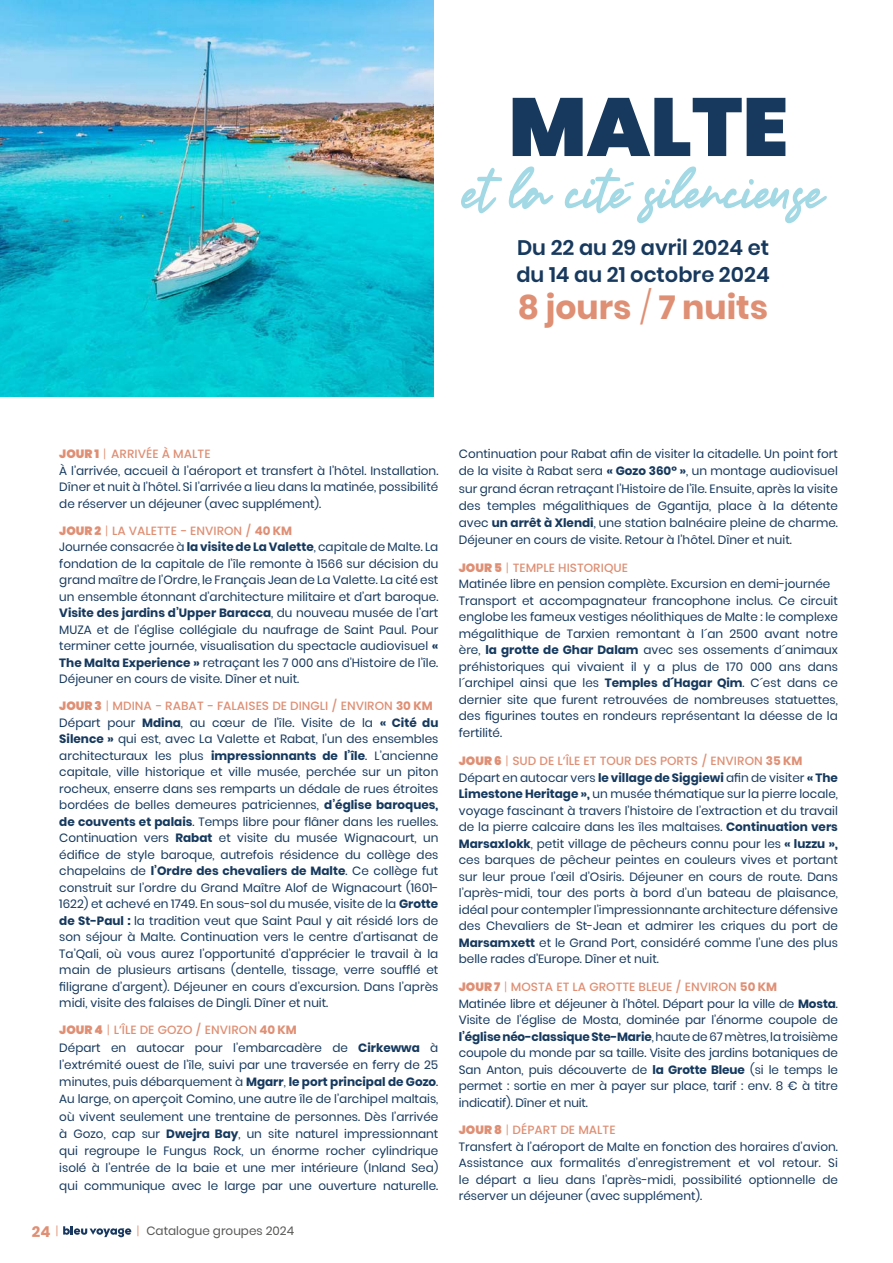
<style>
.page{position:relative;width:893px;height:1263px;background:#fff}
.page>*{position:absolute;margin:0;border:0;box-sizing:border-box;transform-origin:0 0}
.t1{font:85.95px "Bolognaise";color:#a3d8e5;scale:.8 1}
.t2{font:900 82.2px "Poppins";color:#18395e}
.t3{font:700 33px "Poppins";color:#df8f74}
.t4{font:600 21px/27px "Poppins";color:#18395e}
.t5{font:700 15px "Poppins";color:#df8f74}
.t6{font:12px/16.5px "Poppins";color:#16395e}
.t7{font:12px "Poppins";color:#575756}
.s1{font-weight:300}
.s2{font-weight:900;color:#df8f74}
.s3{font-weight:300;color:#df8f74}
.s4{font-weight:500;color:#df8f74}
.s5{font-weight:700;color:#df8f74}
.s6{font-weight:700}
.s7{font-weight:300;font-size:12px}
</style>
<div class="page">
<svg style="left:63px;top:1226px;width:68px;height:11px"></svg>
<img style="left:0;top:0;width:433px;height:396px">
<svg style="left:624px;top:182px;width:10px;height:5px"></svg>
<h2 class="t2" style="left:509px;top:80px;width:281px">MALTE</h2>
<h1 class="t1" style="left:464px;top:161px;width:452px">et la cite silencieuse</h1>
<h3 class="t4" style="left:516px;top:234px;width:255px">Du 22 au 29 avril 2024 et du 14 au 21 octobre 2024</h3>
<h3 class="t3" style="left:518px;top:289px;width:252px">8 jours <span class="s1">/</span> 7 nuits</h3>
<p class="t6" style="left:59px;top:446px;width:381px"><span class="s2">JOUR 1</span> <span class="s3">|</span> <span class="s4">ARRIVÉE À MALTE<br></span>À l’arrivée, accueil à l’aéroport et transfert à l’hôtel. Installation.<br>Dîner et nuit à l’hôtel. Si l’arrivée a lieu dans la matinée, possibilité de réserver un déjeuner (avec supplément).</p>
<p class="t6" style="left:59px;top:522px;width:381px"><span class="s2">JOUR 2</span> <span class="s3">|</span> <span class="s4">LA VALETTE - ENVIRON /</span> <span class="s5">40 KM<br></span>Journée consacrée à <span class="s6">la visite de La Valette</span>, capitale de Malte. La fondation de la capitale de l’île remonte à 1566 sur décision du grand maître de l’Ordre, le Français Jean de La Valette. La cité est un ensemble étonnant d’architecture militaire et d’art baroque.<br><span class="s6">Visite des jardins d’Upper Baracca</span>, du nouveau musée de l’art MUZA et de l’église collégiale du naufrage de Saint Paul. Pour terminer cette journée, visualisation du spectacle audiovisuel <span class="s6">« The Malta Experience »</span> retraçant les 7 000 ans d’Histoire de l’île.<br>Déjeuner en cours de visite. Dîner et nuit.</p>
<p class="t6" style="left:59px;top:698px;width:381px"><span class="s2">JOUR 3</span> <span class="s3">|</span> <span class="s4">MDINA - RABAT - FALAISES DE DINGLI / ENVIRON</span> <span class="s5">30 KM </span>Départ pour <span class="s6">Mdina</span>, au cœur de l’île. Visite de la <span class="s6">« Cité du Silence »</span> qui est, avec La Valette et Rabat, l’un des ensembles architecturaux les plus <span class="s6">impressionnants de l’île</span>. L’ancienne capitale, ville historique et ville musée, perchée sur un piton rocheux, enserre dans ses remparts un dédale de rues étroites bordées de belles demeures patriciennes, <span class="s6">d’église baroques, de couvents et palais</span>. Temps libre pour flâner dans les ruelles.<br>Continuation vers <span class="s6">Rabat</span> et visite du musée Wignacourt, un édifice de style baroque, autrefois résidence du collège des chapelains de <span class="s6">l’Ordre des chevaliers de Malte</span>. Ce collège fut construit sur l’ordre du Grand Maître Alof de Wignacourt (1601- 1622) et achevé en 1749. En sous-sol du musée, visite de la <span class="s6">Grotte de St-Paul :</span> la tradition veut que Saint Paul y ait résidé lors de son séjour à Malte. Continuation vers le centre d’artisanat de Ta’Qali, où vous aurez l’opportunité d’apprécier le travail à la main de plusieurs artisans (dentelle, tissage, verre soufflé et filigrane d’argent). Déjeuner en cours d’excursion. Dans l’après midi, visite des falaises de Dingli. Dîner et nuit.</p>
<p class="t6" style="left:59px;top:1021px;width:381px;line-height:17.2px"><span class="s2">JOUR 4</span> <span class="s3">|</span> <span class="s4">L’ÎLE DE GOZO / ENVIRON</span> <span class="s5">40 KM<br></span>Départ en autocar pour l’embarcadère de <span class="s6">Cirkewwa</span> à l’extrémité ouest de l’île, suivi par une traversée en ferry de 25 minutes, puis débarquement à <span class="s6">Mgarr</span>, <span class="s6">le port principal de Gozo</span>.<br>Au large, on aperçoit Comino, une autre île de l’archipel maltais, où vivent seulement une trentaine de personnes. Dès l’arrivée à Gozo, cap sur <span class="s6">Dwejra Bay</span>, un site naturel impressionnant qui regroupe le Fungus Rock, un énorme rocher cylindrique isolé à l’entrée de la baie et une mer intérieure (Inland Sea) qui communique avec le large par une ouverture naturelle.</p>
<p class="t5" style="left:32px;top:1223px;width:28px">24 <span class="s7">|</span></p>
<p class="t7" style="left:137px;top:1224px;width:159px"><span class="s3">|</span> Catalogue groupes 2024</p>
<p class="t6" style="left:459px;top:445px;width:381px;line-height:17.2px;text-align:justify">Continuation pour Rabat afin de visiter la citadelle. Un point fort de la visite à Rabat sera <span class="s6">« Gozo 360° »</span>, un montage audiovisuel sur grand écran retraçant l’Histoire de l’île. Ensuite, après la visite des temples mégalithiques de Ggantija, place à la détente avec <span class="s6">un arrêt à Xlendi</span>, une station balnéaire pleine de charme.<br>Déjeuner en cours de visite. Retour à l’hôtel. Dîner et nuit.</p>
<p class="t6" style="left:459px;top:559px;width:381px"><span class="s2">JOUR 5</span> <span class="s3">|</span> <span class="s4">TEMPLE HISTORIQUE<br></span>Matinée libre en pension complète. Excursion en demi-journée Transport et accompagnateur francophone inclus. Ce circuit englobe les fameux vestiges néolithiques de Malte : le complexe mégalithique de Tarxien remontant à l´an 2500 avant notre ère, <span class="s6">la grotte de Ghar Dalam</span> avec ses ossements d´animaux préhistoriques qui vivaient il y a plus de 170 000 ans dans l´archipel ainsi que les <span class="s6">Temples d´Hagar Qim</span>. C´est dans ce dernier site que furent retrouvées de nombreuses statuettes, des figurines toutes en rondeurs représentant la déesse de la fertilité.</p>
<p class="t6" style="left:459px;top:753px;width:381px"><span class="s2">JOUR 6</span> <span class="s3">|</span> <span class="s4">SUD DE L’ÎLE ET TOUR DES PORTS / ENVIRON</span> <span class="s5">35 KM </span>Départ en autocar vers <span class="s6">le village de Siggiewi</span> afin de visiter <span class="s6">« The Limestone Heritage »,</span> un musée thématique sur la pierre locale, voyage fascinant à travers l’histoire de l’extraction et du travail de la pierre calcaire dans les îles maltaises. <span class="s6">Continuation vers Marsaxlokk</span>, petit village de pêcheurs connu pour les <span class="s6">« luzzu », </span>ces barques de pêcheur peintes en couleurs vives et portant sur leur proue l’œil d’Osiris. Déjeuner en cours de route. Dans l’après-midi, tour des ports à bord d’un bateau de plaisance, idéal pour contempler l’impressionnante architecture défensive des Chevaliers de St-Jean et admirer les criques du port de <span class="s6">Marsamxett</span> et le Grand Port, considéré comme l’une des plus belle rades d’Europe. Dîner et nuit.</p>
<p class="t6" style="left:459px;top:979px;width:381px"><span class="s2">JOUR 7</span> <span class="s3">|</span> <span class="s4">MOSTA ET LA GROTTE BLEUE / ENVIRON</span> <span class="s5">50 KM<br></span>Matinée libre et déjeuner à l’hôtel. Départ pour la ville de <span class="s6">Mosta</span>.<br>Visite de l’église de Mosta, dominée par l’énorme coupole de <span class="s6">l’église néo-classique Ste-Marie</span>, haute de 67 mètres, la troisième coupole du monde par sa taille. Visite des jardins botaniques de San Anton, puis découverte de <span class="s6">la Grotte Bleue</span> (si le temps le permet : sortie en mer à payer sur place, tarif : env. 8 € à titre indicatif). Dîner et nuit.</p>
<p class="t6" style="left:459px;top:1122px;width:381px"><span class="s2">JOUR 8</span> <span class="s3">|</span> <span class="s4">DÉPART DE MALTE<br></span>Transfert à l’aéroport de Malte en fonction des horaires d’avion.<br>Assistance aux formalités d’enregistrement et vol retour. Si le départ a lieu dans l’après-midi, possibilité optionnelle de réserver un déjeuner (avec supplément).</p>
</div>
